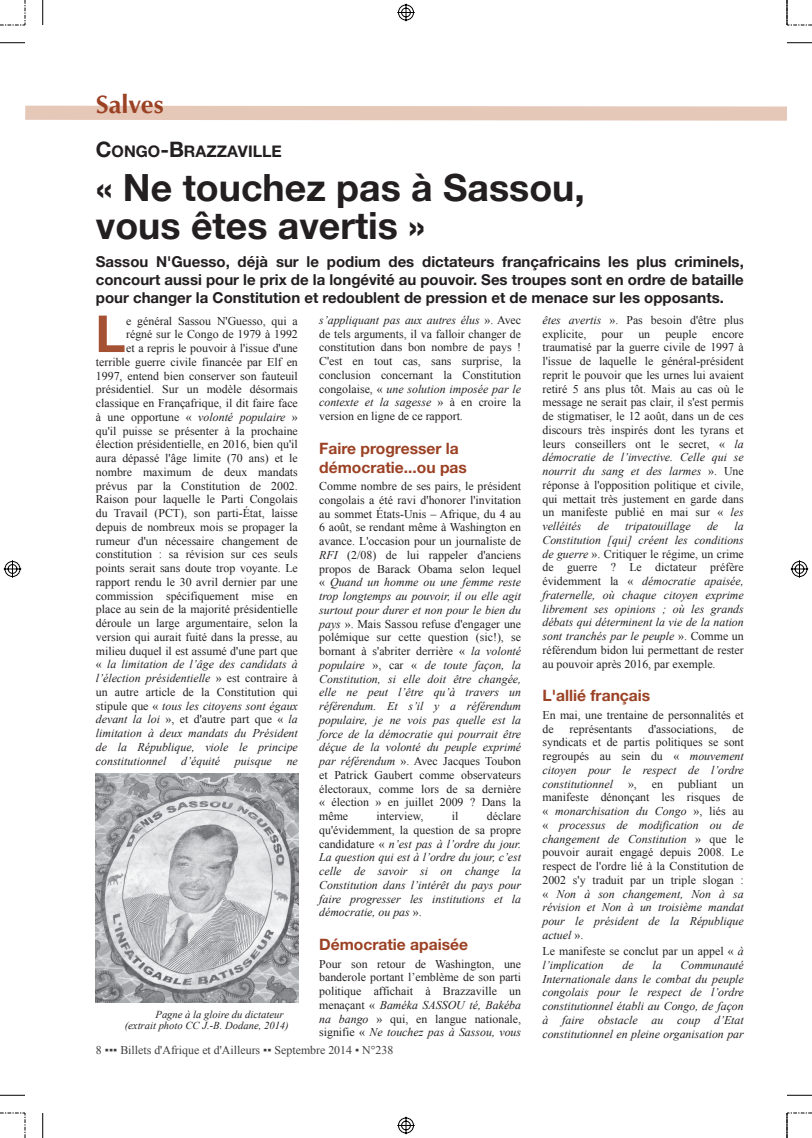
<style>
.page{position:relative;width:812px;height:1138px;background:#fff}
.page>*{position:absolute;margin:0;border:0;box-sizing:border-box;transform-origin:0 0}
.t1{font:700 51px "Helvetica Neue LT Std";color:#a55134}
.t2{font:700 37.5px/37.5px "Helvetica Neue LT Std";color:#231f20}
.t3{font:700 25.62px "Optima CE";color:#9b4124}
.t4{font:700 16px "Helvetica Neue LT Std";color:#231f20}
.t5{font:700 15.62px/18.8px "Helvetica Neue LT Std";color:#9b4124}
.t6{font:700 15px/18px "Helvetica Neue LT Std";color:#231f20;text-align:justify}
.t7{font:11.88px/13.8px "Times New Roman";color:#231f20;text-align:justify}
.t8{font:italic 11.88px/13.8px "Times New Roman";color:#231f20;text-align:justify}
.t9{font:11.88px "Times New Roman";color:#3e3e3f}
.t10{font:italic 10.62px/11.2px "Times New Roman";color:#231f20}
.s1{font-size:21.25px}
.s2{font-style:italic}
.s3{font-style:normal}
</style>
<div class="page">
<svg style="left:25px;top:105px;width:762px;height:16px;background:#e8cec0"></svg>
<img style="left:96px;top:773px;width:202px;height:229px">
<svg style="left:0;top:1095px;width:25px;height:1px"></svg>
<svg style="left:42px;top:1113px;width:1px;height:25px"></svg>
<svg style="left:0;top:42px;width:25px;height:1px"></svg>
<svg style="left:42px;top:0;width:1px;height:25px"></svg>
<svg style="left:787px;top:1095px;width:25px;height:1px"></svg>
<svg style="left:787px;top:42px;width:25px;height:1px"></svg>
<svg style="left:0;top:1112px;width:26px;height:26px"></svg>
<svg style="left:0;top:0;width:26px;height:26px"></svg>
<svg style="left:787px;top:1112px;width:25px;height:26px"></svg>
<svg style="left:787px;top:0;width:25px;height:26px"></svg>
<svg style="left:397px;top:1116px;width:18px;height:19px"></svg>
<svg style="left:3px;top:560px;width:19px;height:18px"></svg>
<svg style="left:397px;top:3px;width:18px;height:19px"></svg>
<svg style="left:790px;top:560px;width:19px;height:18px"></svg>
<h3 class="t3" style="left:96px;top:94px;width:69px">Salves</h3>
<h3 class="t4" style="left:96px;top:146px;width:188px"><span class="s1">C</span>ONGO<span class="s1">-B</span>RAZZAVILLE</h3>
<h2 class="t2" style="left:96px;top:174px;width:490px">« Ne touchez pas à Sassou, vous êtes avertis »</h2>
<p class="t6" style="left:96px;top:254px;width:649px">Sassou N'Guesso, déjà sur le podium des dictateurs françafricains les plus criminels, concourt aussi pour le prix de la longévité au pouvoir. Ses troupes sont en ordre de bataille pour changer la Constitution et redoublent de pression et de menace sur les opposants.</p>
<h1 class="t1" style="left:95px;top:316px;width:32px">L</h1>
<p class="t7" style="left:96px;top:314px;width:203px;text-align:right">e général Sassou N'Guesso, qui a<br>régné sur le Congo de 1979 à 1992<br>et a repris le pouvoir à l'issue d'une terrible guerre civile financée par Elf en 1997, entend bien conserver son fauteuil présidentiel. Sur un modèle désormais classique en Françafrique, il dit faire face à une opportune « <span class="s2">volonté populaire</span> » qu'il puisse se présenter à la prochaine élection présidentielle, en 2016, bien qu'il aura dépassé l'âge limite (70 ans) et le nombre maximum de deux mandats prévus par la Constitution de 2002.<br>Raison pour laquelle le Parti Congolais du Travail (PCT), son parti-État, laisse depuis de nombreux mois se propager la rumeur d'un nécessaire changement de constitution : sa révision sur ces seuls points serait sans doute trop voyante. Le rapport rendu le 30 avril dernier par une commission spécifiquement mise en place au sein de la majorité présidentielle déroule un large argumentaire, selon la version qui aurait fuité dans la presse, au milieu duquel il est assumé d'une part que « <span class="s2">la limitation de l’âge des candidats à l’élection présidentielle</span> » est contraire à un autre article de la Constitution qui stipule que « <span class="s2">tous les citoyens sont égaux devant la loi</span> », et d'autre part que « <span class="s2">la limitation à deux mandats du Président de la République, viole le principe constitutionnel d’équité puisque ne</span></p>
<p class="t7" style="left:319px;top:313px;width:203px"><span class="s2">s’appliquant pas aux autres élus</span> ». Avec de tels arguments, il va falloir changer de constitution dans bon nombre de pays !<br>C'est en tout cas, sans surprise, la conclusion concernant la Constitution congolaise, « <span class="s2">une solution imposée par le contexte et la sagesse</span> » à en croire la version en ligne de ce rapport.</p>
<h3 class="t5" style="left:319px;top:441px;width:149px">Faire progresser la démocratie...ou pas</h3>
<p class="t7" style="left:319px;top:479px;width:203px">Comme nombre de ses pairs, le président congolais a été ravi d'honorer l'invitation au sommet États-Unis – Afrique, du 4 au 6 août, se rendant même à Washington en avance. L'occasion pour un journaliste de <span class="s2">RFI</span> (2/08) de lui rappeler d'anciens propos de Barack Obama selon lequel « <span class="s2">Quand un homme ou une femme reste trop longtemps au pouvoir, il ou elle agit surtout pour durer et non pour le bien du pays</span> ». Mais Sassou refuse d'engager une polémique sur cette question (sic!), se bornant à s'abriter derrière « <span class="s2">la volonté populaire</span> », car « <span class="s2">de toute façon, la Constitution, si elle doit être changée, elle ne peut l’être qu’à travers un référendum. Et s’il y a référendum populaire, je ne vois pas quelle est la force de la démocratie qui pourrait être déçue de la volonté du peuple exprimé par référendum</span> ». Avec Jacques Toubon et Patrick Gaubert comme observateurs électoraux, comme lors de sa dernière « élection » en juillet 2009 ? Dans la même</p>
<p class="t8" style="left:319px;top:809px;width:203px;text-indent:168px"><span class="s3">déclare qu'évidemment, la question de sa propre candidature «</span> n’est pas à l’ordre du jour.<br>La question qui est à l’ordre du jour, c’est celle de savoir si on change la Constitution dans l’intérêt du pays pour faire progresser les institutions et la démocratie, ou pas <span class="s3">».</span></p>
<h3 class="t5" style="left:319px;top:937px;width:150px">Démocratie apaisée</h3>
<p class="t7" style="left:319px;top:957px;width:203px">Pour son retour de Washington, une banderole portant l’emblème de son parti politique affichait à Brazzaville un menaçant « <span class="s2">Baméka SASSOU té, Bakéba na bango</span> » qui, en langue nationale, signifie « <span class="s2">Ne touchez pas à Sassou, vous</span></p>
<p class="t7" style="left:376px;top:809px;width:49px">interview,</p>
<p class="t7" style="left:452px;top:809px;width:8px">il</p>
<p class="t10" style="left:125px;top:1008px;width:166px;text-indent:31px">Pagne à la gloire du dictateur (extrait photo CC J.-B. Dodane, 2014)</p>
<p class="t9" style="left:96px;top:1043px;width:299px">8 ▪▪▪ Billets d'Afrique et d'Ailleurs ▪▪ Septembre 2014 ▪ N°238</p>
<p class="t7" style="left:542px;top:313px;width:203px"><span class="s2">êtes avertis</span> ». Pas besoin d'être plus explicite,</p>
<p class="t7" style="left:601px;top:327px;width:23px">pour</p>
<p class="t7" style="left:638px;top:327px;width:13px">un</p>
<p class="t7" style="left:665px;top:327px;width:33px">peuple</p>
<p class="t7" style="left:542px;top:327px;width:203px;text-indent:170px">encore traumatisé par la guerre civile de 1997 à l'issue de laquelle le général-président reprit le pouvoir que les urnes lui avaient retiré 5 ans plus tôt. Mais au cas où le message ne serait pas clair, il s'est permis de stigmatiser, le 12 août, dans un de ces discours très inspirés dont les tyrans et leurs conseillers ont le secret, « <span class="s2">la démocratie de l’invective. Celle qui se nourrit du sang et des larmes</span> ». Une réponse à l'opposition politique et civile, qui mettait très justement en garde dans un manifeste publié en mai sur « <span class="s2">les velléités</span></p>
<p class="t8" style="left:542px;top:519px;width:203px;text-indent:192px">la Constitution [qui] créent les conditions de guerre <span class="s3">». Critiquer le régime, un crime de guerre ? Le dictateur préfère évidemment la «</span> démocratie apaisée, fraternelle, où chaque citoyen exprime librement ses opinions ; où les grands débats qui déterminent la vie de la nation sont tranchés par le peuple <span class="s3">». Comme un référendum bidon lui permettant de rester au pouvoir après 2016, par exemple.</span></p>
<h3 class="t5" style="left:542px;top:689px;width:109px">L'allié français</h3>
<p class="t7" style="left:542px;top:708px;width:203px">En mai, une trentaine de personnalités et de</p>
<p class="t8" style="left:598px;top:519px;width:13px">de</p>
<p class="t8" style="left:625px;top:519px;width:67px">tripatouillage</p>
<p class="t8" style="left:707px;top:519px;width:13px">de</p>
<p class="t7" style="left:542px;top:722px;width:203px;text-indent:190px">de syndicats et de partis politiques se sont regroupés au sein du « <span class="s2">mouvement citoyen pour le respect de l’ordre constitutionnel</span></p>
<p class="t7" style="left:569px;top:722px;width:64px">représentants</p>
<p class="t7" style="left:648px;top:722px;width:70px">d'associations,</p>
<p class="t7" style="left:628px;top:777px;width:10px">»,</p>
<p class="t7" style="left:652px;top:777px;width:13px">en</p>
<p class="t7" style="left:678px;top:777px;width:40px">publiant</p>
<p class="t8" style="left:542px;top:777px;width:203px;text-indent:189px"><span class="s3">un manifeste dénonçant les risques de «</span> monarchisation du Congo <span class="s3">», liés au «</span> processus de modification ou de changement de Constitution <span class="s3">» que le pouvoir aurait engagé depuis 2008. Le respect de l'ordre lié à la Constitution de 2002 s'y traduit par un triple slogan : «</span> Non à son changement, Non à sa révision et Non à un troisième mandat pour le président de la République actuel <span class="s3">».</span></p>
<p class="t7" style="left:542px;top:944px;width:203px">Le manifeste se conclut par un appel « <span class="s2">à l’implication</span></p>
<p class="t8" style="left:622px;top:958px;width:13px">de</p>
<p class="t8" style="left:652px;top:958px;width:11px">la</p>
<p class="t8" style="left:542px;top:958px;width:203px;text-indent:138px">Communauté Internationale dans le combat du peuple congolais pour le respect de l’ordre constitutionnel établi au Congo, de façon à faire obstacle au coup d’Etat constitutionnel en pleine organisation par</p>
</div>
